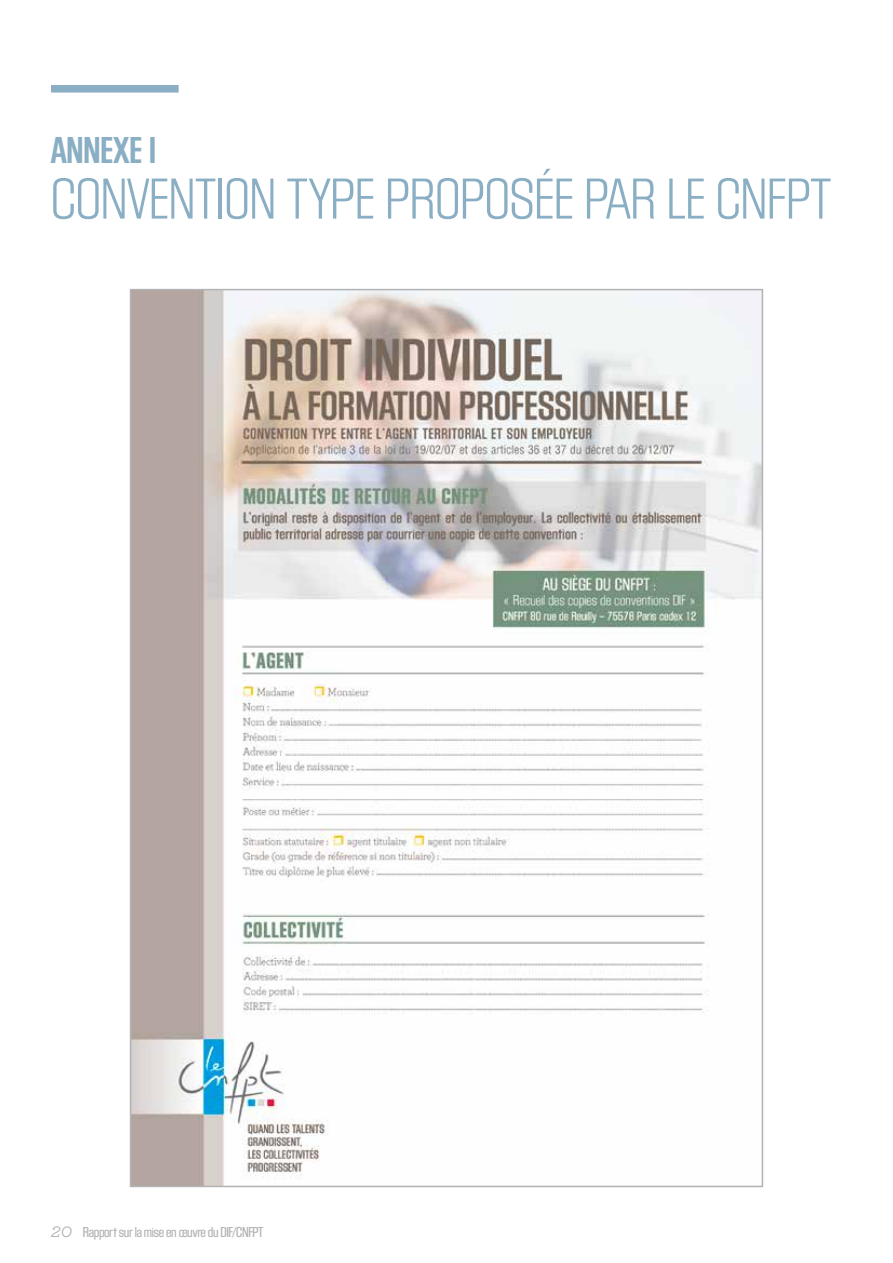
<style>
.page{position:relative;width:893px;height:1263px;background:#fff}
.page>*{position:absolute;margin:0;border:0;box-sizing:border-box;transform-origin:0 0}
.t1{font:60px "Block Gothic Light Cond";color:#8aaec3}
.t2{font:39px "Block Gothic Bold Cond";color:#8aaec3}
.t3{font:15px "Block Gothic Med Cond";letter-spacing:-.025em;color:#b1b3b4}
.s1{font-family:"Archer";font-style:italic;font-size:21px}
</style>
<div class="page">
<div style="left:51px;top:85px;width:128px;height:8px;background:#8aaec3"></div>
<img style="left:133px;top:292px;width:627px;height:892px">
<h2 class="t2" style="left:51px;top:130px;width:104px">ANNEXEI</h2>
<h1 class="t1" style="left:51px;top:168px;width:360px">CONVENTION TYPE PROPOS</h1>
<h1 class="t1" style="left:534px;top:168px;width:297px">ÉEPAR LE CNFPT</h1>
<p class="t3" style="left:51px;top:1225px;width:214px"><span class="s1">20</span> Rapport sur la mise en œuvre du DIF/CNFPT</p>
</div>
